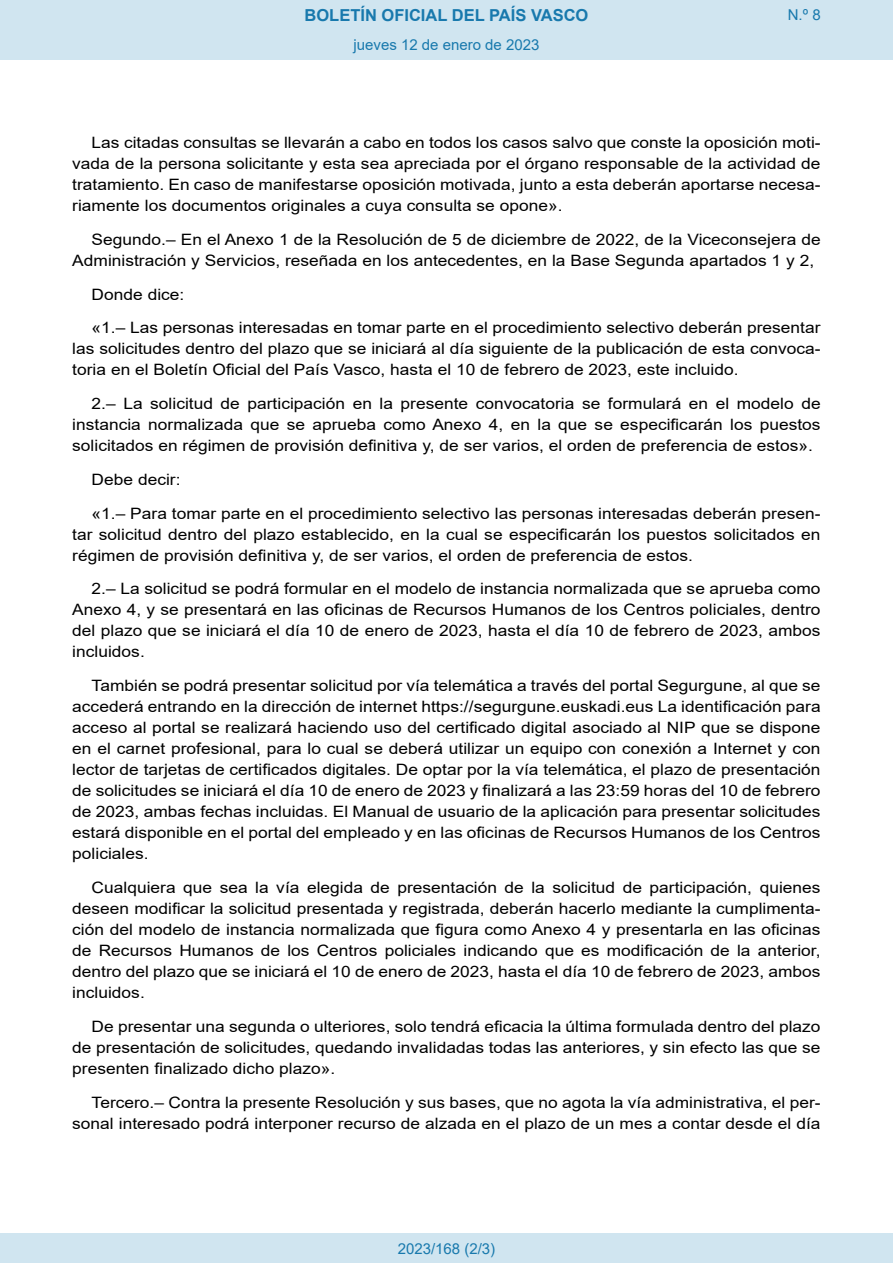
<style>
.page{position:relative;width:893px;height:1263px;background:#fff}
.page>*{position:absolute;margin:0;border:0;box-sizing:border-box;transform-origin:0 0}
.t1{font:700 16.5px "Arial";color:#1879ad}
.BOPVDetalle{font:15.6px/21px "Arial";color:#000;text-align:justify;scale:1.11 1}
.Paginacion_Centro{font:15px "Arial";color:#1879ad}
</style>
<div class="page">
<div style="left:0;top:0;width:893px;height:60px;background:#d0e5f0"></div>
<div style="left:0;top:1233px;width:893px;height:30px;background:#d0e5f0"></div>
<p class="t1" style="left:305px;top:3px;width:285px">BOLETÍN OFICIAL DEL PAÍS VASCO</p>
<p class="Paginacion_Centro" style="left:353px;top:35px;width:187px">jueves 12 de enero de 2023</p>
<p class="Paginacion_Centro" style="left:788px;top:5px;width:34px">N.º 8</p>
<p class="BOPVDetalle" style="left:72px;top:132px;width:676px;text-indent:19px">Las citadas consultas se llevarán a cabo en todos los casos salvo que conste la oposición moti&shy;vada de la persona solicitante y esta sea apreciada por el órgano responsable de la actividad de tratamiento. En caso de manifestarse oposición motivada, junto a esta deberán aportarse necesa&shy;riamente los documentos originales a cuya consulta se opone».</p>
<p class="BOPVDetalle" style="left:72px;top:229px;width:676px;text-indent:19px">Segundo.– En el Anexo 1 de la Resolución de 5 de diciembre de 2022, de la Viceconsejera de<br>Administración y Servicios, reseñada en los antecedentes, en la Base Segunda apartados 1 y 2,</p>
<p class="BOPVDetalle" style="left:92px;top:284px;width:85px">Donde dice:</p>
<p class="BOPVDetalle" style="left:72px;top:317px;width:676px;text-indent:19px">«1.– Las personas interesadas en tomar parte en el procedimiento selectivo deberán presentar las solicitudes dentro del plazo que se iniciará al día siguiente de la publicación de esta convoca&shy;toria en el Boletín Oficial del País Vasco, hasta el 10 de febrero de 2023, este incluido.</p>
<p class="BOPVDetalle" style="left:72px;top:393px;width:676px;text-indent:19px">2.– La solicitud de participación en la presente convocatoria se formulará en el modelo de instancia normalizada que se aprueba como Anexo 4, en la que se especificarán los puestos solicitados en régimen de provisión definitiva y, de ser varios, el orden de preferencia de estos».</p>
<p class="BOPVDetalle" style="left:92px;top:469px;width:82px">Debe decir:</p>
<p class="BOPVDetalle" style="left:72px;top:503px;width:676px;text-indent:19px">«1.– Para tomar parte en el procedimiento selectivo las personas interesadas deberán presen&shy;tar solicitud dentro del plazo establecido, en la cual se especificarán los puestos solicitados en régimen de provisión definitiva y, de ser varios, el orden de preferencia de estos.</p>
<p class="BOPVDetalle" style="left:72px;top:578px;width:676px;text-indent:19px">2.– La solicitud se podrá formular en el modelo de instancia normalizada que se aprueba como Anexo 4, y se presentará en las oficinas de Recursos Humanos de los Centros policiales, dentro del plazo que se iniciará el día 10 de enero de 2023, hasta el día 10 de febrero de 2023, ambos incluidos.</p>
<p class="BOPVDetalle" style="left:72px;top:675px;width:676px;text-indent:19px">También se podrá presentar solicitud por vía telemática a través del portal Segurgune, al que se accederá entrando en la dirección de internet https://segurgune.euskadi.eus La identificación para acceso al portal se realizará haciendo uso del certificado digital asociado al NIP que se dispone en el carnet profesional, para lo cual se deberá utilizar un equipo con conexión a Internet y con lector de tarjetas de certificados digitales. De optar por la vía telemática, el plazo de presentación de solicitudes se iniciará el día 10 de enero de 2023 y finalizará a las 23:59 horas del 10 de febrero de 2023, ambas fechas incluidas. El Manual de usuario de la aplicación para presentar solicitudes estará disponible en el portal del empleado y en las oficinas de Recursos Humanos de los Centros policiales.</p>
<p class="BOPVDetalle" style="left:72px;top:877px;width:676px;text-indent:19px">Cualquiera que sea la vía elegida de presentación de la solicitud de participación, quienes deseen modificar la solicitud presentada y registrada, deberán hacerlo mediante la cumplimenta&shy;ción del modelo de instancia normalizada que figura como Anexo 4 y presentarla en las oficinas de Recursos Humanos de los Centros policiales indicando que es modificación de la anterior, dentro del plazo que se iniciará el 10 de enero de 2023, hasta el día 10 de febrero de 2023, ambos incluidos.</p>
<p class="BOPVDetalle" style="left:72px;top:1016px;width:676px;text-indent:19px">De presentar una segunda o ulteriores, solo tendrá eficacia la última formulada dentro del plazo de presentación de solicitudes, quedando invalidadas todas las anteriores, y sin efecto las que se presenten finalizado dicho plazo».</p>
<p class="BOPVDetalle" style="left:72px;top:1091px;width:676px;text-align:right">Tercero.– Contra la presente Resolución y sus bases, que no agota la vía administrativa, el per&shy;sonal interesado podrá interponer recurso de alzada en el plazo de un mes a contar desde el día</p>
<p class="Paginacion_Centro" style="left:398px;top:1238px;width:99px">2023/168 (2/3)</p>
</div>
